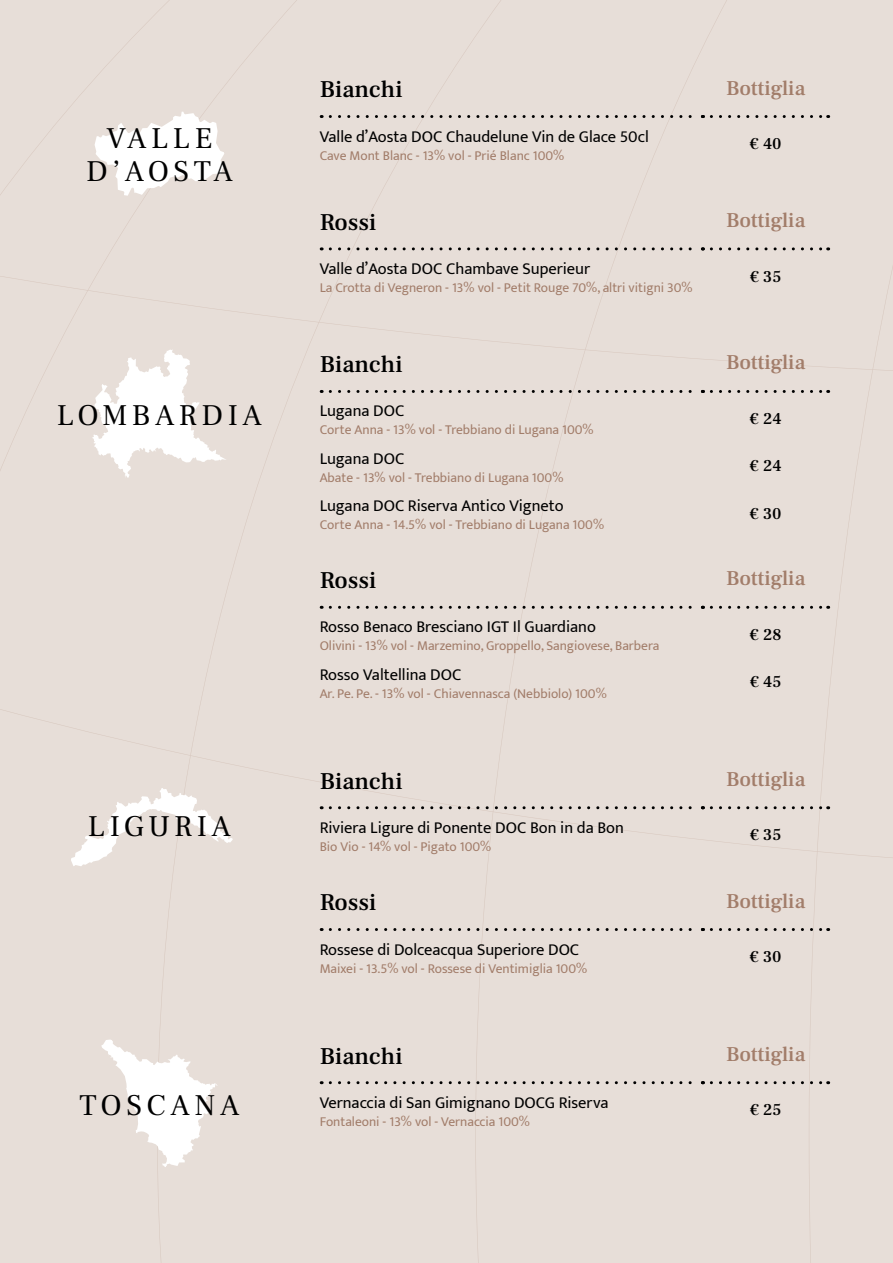
<style>
.page{position:relative;width:893px;height:1263px;background:#e7ded8}
.page>*{position:absolute;margin:0;border:0;box-sizing:border-box;transform-origin:0 0}
.t1{font:30px/33px "Frank Ruhl Libre";letter-spacing:.15em;color:#000;text-align:center}
.t2{font:500 24px "Frank Ruhl Libre";color:#000}
.t3{font:500 21px "Frank Ruhl Libre";color:#a27d6a}
.t4{font:16.5px "Mukta";color:#000}
.t5{font:500 16.5px "Frank Ruhl Libre";color:#000}
.t6{font:13.5px "Mukta";color:#a27d6a}
</style>
<div class="page">
<svg style="left:330px;top:115px;width:373px;height:3px"></svg>
<svg style="left:711px;top:115px;width:118px;height:3px"></svg>
<svg style="left:330px;top:247px;width:373px;height:3px"></svg>
<svg style="left:711px;top:247px;width:118px;height:3px"></svg>
<svg style="left:95px;top:112px;width:129px;height:84px"></svg>
<svg style="left:92px;top:349px;width:135px;height:129px"></svg>
<svg style="left:330px;top:390px;width:373px;height:3px"></svg>
<svg style="left:711px;top:390px;width:118px;height:3px"></svg>
<svg style="left:330px;top:606px;width:373px;height:3px"></svg>
<svg style="left:711px;top:606px;width:118px;height:3px"></svg>
<svg style="left:330px;top:806px;width:373px;height:3px"></svg>
<svg style="left:711px;top:806px;width:118px;height:3px"></svg>
<svg style="left:330px;top:928px;width:373px;height:3px"></svg>
<svg style="left:711px;top:928px;width:118px;height:3px"></svg>
<svg style="left:71px;top:788px;width:162px;height:78px"></svg>
<svg style="left:330px;top:1081px;width:373px;height:3px"></svg>
<svg style="left:711px;top:1081px;width:118px;height:3px"></svg>
<svg style="left:101px;top:1039px;width:117px;height:128px"></svg>
<h1 class="t1" style="left:86px;top:122px;width:148px">VALLE<br>D’AOSTA</h1>
<h1 class="t1" style="left:57px;top:399px;width:207px">LOMBARDIA</h1>
<h1 class="t1" style="left:88px;top:810px;width:144px">LIGURIA</h1>
<h2 class="t2" style="left:320px;top:74px;width:84px">Bianchi</h2>
<h3 class="t3" style="left:726px;top:74px;width:81px">Bottiglia</h3>
<p class="t4" style="left:320px;top:126px;width:331px">Valle d’Aosta DOC Chaudelune Vin de Glace 50cl</p>
<p class="t6" style="left:320px;top:147px;width:246px">Cave Mont Blanc - 13% vol - Prié Blanc 100%</p>
<p class="t5" style="left:750px;top:133px;width:33px">€ 40</p>
<h2 class="t2" style="left:320px;top:207px;width:58px">Rossi</h2>
<h3 class="t3" style="left:726px;top:207px;width:81px">Bottiglia</h3>
<p class="t4" style="left:320px;top:259px;width:272px">Valle d’Aosta DOC Chambave Superieur</p>
<p class="t6" style="left:320px;top:279px;width:374px">La Crotta di Vegneron - 13% vol - Petit Rouge 70%, altri vitigni 30%</p>
<p class="t5" style="left:750px;top:266px;width:33px">€ 35</p>
<h2 class="t2" style="left:320px;top:349px;width:84px">Bianchi</h2>
<h3 class="t3" style="left:726px;top:349px;width:81px">Bottiglia</h3>
<p class="t4" style="left:320px;top:401px;width:86px">Lugana DOC</p>
<p class="t6" style="left:320px;top:422px;width:275px">Corte Anna - 13% vol - Trebbiano di Lugana 100%</p>
<p class="t5" style="left:750px;top:408px;width:33px">€ 24</p>
<p class="t4" style="left:320px;top:448px;width:86px">Lugana DOC</p>
<p class="t6" style="left:320px;top:469px;width:245px">Abate - 13% vol - Trebbiano di Lugana 100%</p>
<p class="t4" style="left:320px;top:496px;width:246px">Lugana DOC Riserva Antico Vigneto</p>
<p class="t6" style="left:320px;top:516px;width:286px">Corte Anna - 14.5% vol - Trebbiano di Lugana 100%</p>
<p class="t5" style="left:750px;top:455px;width:33px">€ 24</p>
<p class="t5" style="left:750px;top:503px;width:33px">€ 30</p>
<h2 class="t2" style="left:320px;top:565px;width:58px">Rossi</h2>
<h3 class="t3" style="left:726px;top:565px;width:81px">Bottiglia</h3>
<p class="t4" style="left:320px;top:617px;width:278px">Rosso Benaco Bresciano IGT Il Guardiano</p>
<p class="t6" style="left:320px;top:638px;width:341px">Olivini - 13% vol - Marzemino, Groppello, Sangiovese, Barbera</p>
<p class="t5" style="left:750px;top:624px;width:33px">€ 28</p>
<p class="t4" style="left:320px;top:664px;width:143px">Rosso Valtellina DOC</p>
<p class="t6" style="left:320px;top:685px;width:289px">Ar. Pe. Pe. - 13% vol - Chiavennasca (Nebbiolo) 100%</p>
<p class="t5" style="left:750px;top:671px;width:33px">€ 45</p>
<h2 class="t2" style="left:320px;top:766px;width:84px">Bianchi</h2>
<h3 class="t3" style="left:726px;top:766px;width:81px">Bottiglia</h3>
<p class="t4" style="left:320px;top:817px;width:306px">Riviera Ligure di Ponente DOC Bon in da Bon</p>
<p class="t6" style="left:320px;top:838px;width:173px">Bio Vio - 14% vol - Pigato 100%</p>
<p class="t5" style="left:750px;top:824px;width:33px">€ 35</p>
<h2 class="t2" style="left:320px;top:887px;width:58px">Rossi</h2>
<h3 class="t3" style="left:726px;top:887px;width:81px">Bottiglia</h3>
<p class="t4" style="left:320px;top:939px;width:261px">Rossese di Dolceacqua Superiore DOC</p>
<p class="t6" style="left:320px;top:960px;width:269px">Maixei - 13.5% vol - Rossese di Ventimiglia 100%</p>
<p class="t5" style="left:750px;top:946px;width:33px">€ 30</p>
<h2 class="t2" style="left:320px;top:1040px;width:84px">Bianchi</h2>
<h3 class="t3" style="left:726px;top:1040px;width:81px">Bottiglia</h3>
<p class="t4" style="left:320px;top:1092px;width:290px">Vernaccia di San Gimignano DOCG Riserva</p>
<p class="t6" style="left:320px;top:1113px;width:212px">Fontaleoni - 13% vol - Vernaccia 100%</p>
<h1 class="t1" style="left:79px;top:1089px;width:161px">TOSCANA</h1>
<p class="t5" style="left:750px;top:1099px;width:33px">€ 25</p>
</div>
